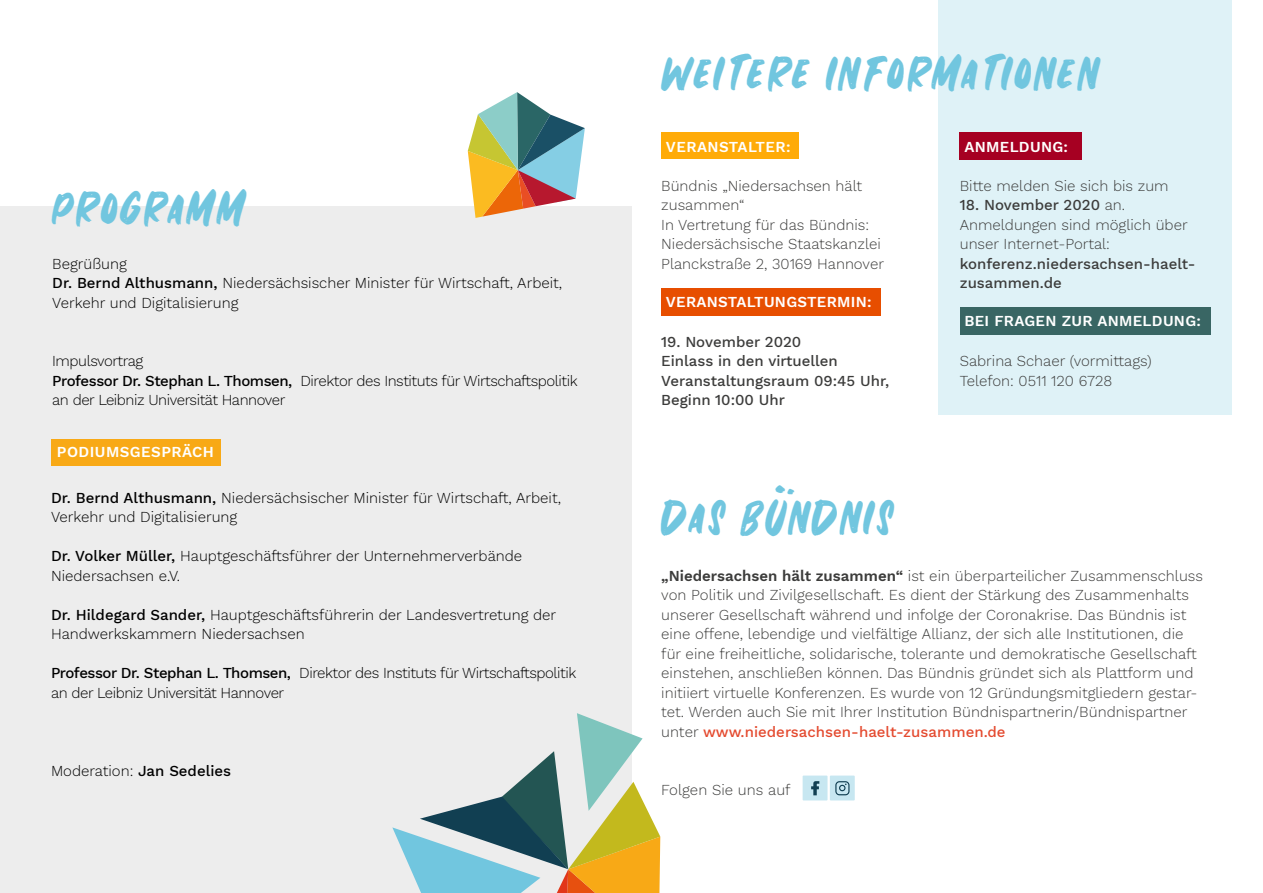
<style>
.page{position:relative;width:1263px;height:893px;background:#fff}
.page>*{position:absolute;margin:0;border:0;box-sizing:border-box;transform-origin:0 0}
.t1{font:49.5px "JUPITERBRUSH Solid";letter-spacing:.05em;color:#71c6df}
.t2{font:300 15px/19.5px "Work Sans";color:#3c3c3b}
.t3{font:300 15px/19.5px "Work Sans";color:#000}
.t4{font:300 15px/19.5px "Work Sans";letter-spacing:-.03em;color:#000}
.t5{font:500 15px/19.5px "Work Sans";color:#3c3c3b}
.t6{font:600 15px "Work Sans";letter-spacing:.02em;color:#fff}
.s1{font-weight:500}
.s2{font-weight:600}
.s3{font-weight:500;color:#e44a2f}
</style>
<div class="page">
<div style="left:0;top:206px;width:632px;height:687px;background:#ededed"></div>
<div style="left:938px;top:0;width:294px;height:414px;background:#dff2f7"></div>
<svg style="left:392px;top:713px;width:268px;height:180px"></svg>
<svg style="left:468px;top:92px;width:117px;height:126px"></svg>
<div style="left:803px;top:776px;width:24px;height:24px;background:#c7e7f1"></div>
<svg style="left:811px;top:781px;width:8px;height:14px"></svg>
<div style="left:830px;top:776px;width:25px;height:24px;background:#c7e7f1"></div>
<svg style="left:835px;top:781px;width:14px;height:14px"></svg>
<div style="left:51px;top:439px;width:170px;height:26px;background:#f8a916"></div>
<div style="left:661px;top:132px;width:138px;height:26px;background:#ffab08"></div>
<div style="left:661px;top:288px;width:219px;height:27px;background:#e74e00"></div>
<div style="left:960px;top:132px;width:122px;height:27px;background:#a60022"></div>
<div style="left:960px;top:308px;width:250px;height:26px;background:#396664"></div>
<h1 class="t1" style="left:52px;top:185px;width:194px">PROGRAMM</h1>
<p class="t3" style="left:52px;top:253px;width:511px">Begrüßung<br><span class="s1">Dr. Bernd Althusmann,</span> Niedersächsischer Minister für Wirtschaft, Arbeit,<br>Verkehr und Digitalisierung</p>
<p class="t4" style="left:52px;top:351px;width:527px">Impulsvortrag<br><span class="s1">Professor Dr. Stephan L. Thomsen,</span> Direktor des Instituts für Wirtschaftspolitik an der Leibniz Universität Hannover</p>
<p class="t6" style="left:57px;top:441px;width:159px">PODIUMSGESPRÄCH</p>
<p class="t3" style="left:51px;top:487px;width:511px"><span class="s1">Dr. Bernd Althusmann,</span> Niedersächsischer Minister für Wirtschaft, Arbeit,<br>Verkehr und Digitalisierung</p>
<p class="t3" style="left:51px;top:546px;width:473px"><span class="s1">Dr. Volker Müller,</span> Hauptgeschäftsführer der Unternehmerverbände<br>Niedersachsen e.V.</p>
<p class="t3" style="left:51px;top:604px;width:507px"><span class="s1">Dr. Hildegard Sander,</span> Hauptgeschäftsführerin der Landesvertretung der<br>Handwerkskammern Niedersachsen</p>
<p class="t4" style="left:51px;top:663px;width:527px"><span class="s1">Professor Dr. Stephan L. Thomsen,</span> Direktor des Instituts für Wirtschaftspolitik an der Leibniz Universität Hannover</p>
<p class="t3" style="left:51px;top:760px;width:182px">Moderation: <span class="s1">Jan Sedelies</span></p>
<h1 class="t1" style="left:661px;top:49px;width:439px">WEITERE INFORMATIONEN</h1>
<p class="t6" style="left:666px;top:135px;width:126px">VERANSTALTER:</p>
<p class="t6" style="left:964px;top:135px;width:105px">ANMELDUNG:</p>
<p class="t2" style="left:661px;top:175px;width:224px">Bündnis „Niedersachsen hält zusammen“<br>In Vertretung für das Bündnis:<br>Niedersächsische Staatskanzlei<br>Planckstraße 2, 30169 Hannover</p>
<p class="t2" style="left:960px;top:175px;width:210px">Bitte melden Sie sich bis zum</p>
<p class="t2" style="left:960px;top:195px;width:229px"><span class="s1">18. November 2020</span> an.<br>Anmeldungen sind möglich über unser Internet-Portal:</p>
<p class="t5" style="left:960px;top:253px;width:237px">konferenz.niedersachsen-haelt&shy;zusammen.de</p>
<p class="t6" style="left:666px;top:291px;width:207px">VERANSTALTUNGSTERMIN:</p>
<p class="t5" style="left:661px;top:331px;width:229px">19. November 2020<br>Einlass in den virtuellen<br>Veranstaltungsraum 09:45 Uhr,<br>Beginn 10:00 Uhr</p>
<h1 class="t1" style="left:758px;top:495px;width:11px;rotate:-90deg">:</h1>
<h1 class="t1" style="left:661px;top:493px;width:233px">DAS BÜNDNIS</h1>
<p class="t6" style="left:964px;top:310px;width:238px">BEI FRAGEN ZUR ANMELDUNG:</p>
<p class="t2" style="left:960px;top:351px;width:193px">Sabrina Schaer (vormittags)<br>Telefon: 0511 120 6728</p>
<p class="t2" style="left:661px;top:565px;width:543px"><span class="s2">„Niedersachsen hält zusammen“</span> ist ein überparteilicher Zusammenschluss von Politik und Zivilgesellschaft. Es dient der Stärkung des Zusammenhalts unserer Gesellschaft während und infolge der Coronakrise. Das Bündnis ist eine offene, lebendige und vielfältige Allianz, der sich alle Institutionen, die für eine freiheitliche, solidarische, tolerante und demokratische Gesellschaft einstehen, anschließen können. Das Bündnis gründet sich als Plattform und initiiert virtuelle Konferenzen. Es wurde von 12 Gründungsmitgliedern gestar&shy;tet. Werden auch Sie mit Ihrer Institution Bündnispartnerin/Bündnispartner unter <span class="s3">www.niedersachsen-haelt-zusammen.de</span></p>
<p class="t2" style="left:661px;top:780px;width:131px">Folgen Sie uns auf</p>
</div>
